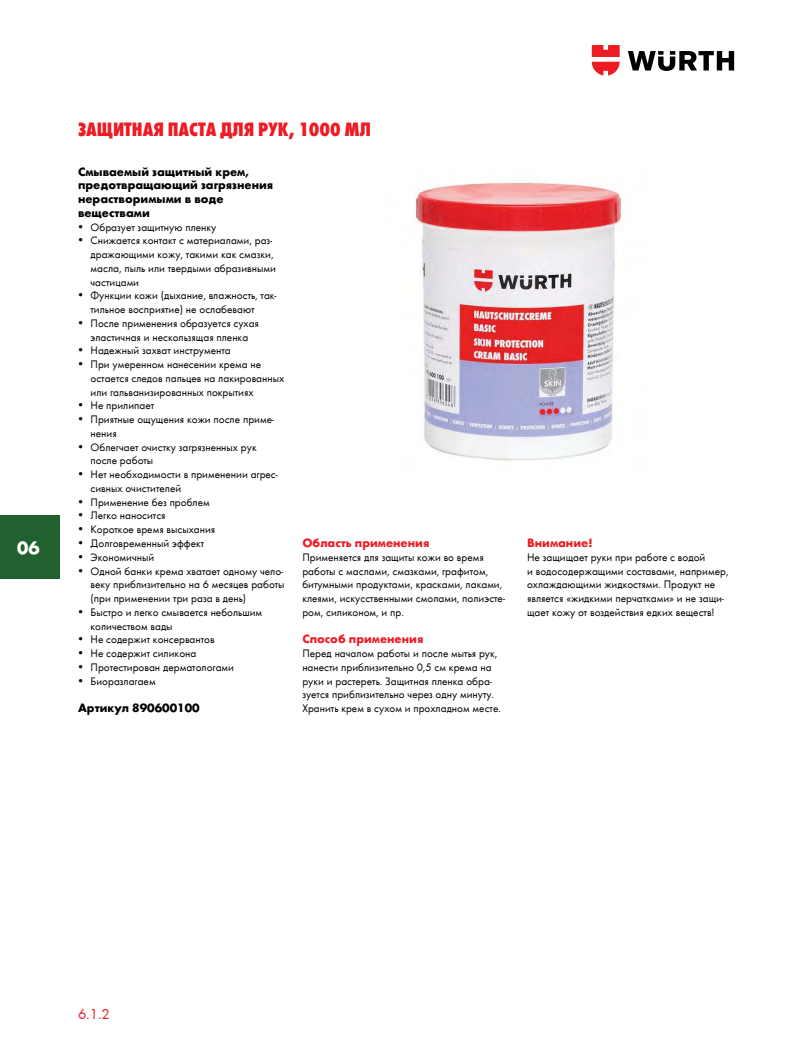
<style>
.page{position:relative;width:798px;height:1053px;background:#fff}
.page>*{position:absolute;margin:0;border:0;box-sizing:border-box;transform-origin:0 0}
.t1{font:20px "Wuerth Extra Bold Cond Caps";color:#ed1c24}
.t2{font:700 18.75px "Wuerth";color:#fff}
.t3{font:15px "Wuerth";color:#ed1c24}
.t4{font:700 12.5px/13.8px "Wuerth";color:#000}
.t5{font:700 12.5px "Wuerth";color:#ed1c24}
.t6{font:11.25px/13.8px "Wuerth";color:#000}
</style>
<div class="page">
<svg style="left:627px;top:51px;width:106px;height:20px"></svg>
<svg style="left:591px;top:45px;width:28px;height:30px"></svg>
<div style="left:0;top:515px;width:59px;height:63px;background:#20612f"></div>
<img style="left:415px;top:182px;width:207px;height:279px">
<h2 class="t2" style="left:17px;top:536px;width:24px">06</h2>
<h1 class="t1" style="left:78px;top:116px;width:294px">Защитная паста для рук, 1000 мл</h1>
<p class="t4" style="left:78px;top:163px;width:197px">Смываемый защитный крем, предотвращающий загрязнения нерастворимыми в воде веществами</p>
<p class="t6" style="left:78px;top:219px;width:140px">• Образует защитную пленку</p>
<p class="t6" style="left:90px;top:233px;width:187px;text-indent:-12px">• Снижается контакт с материалами, раз&shy;дражающими кожу, такими как смазки, масла, пыль или твердыми абразивными частицами</p>
<p class="t6" style="left:90px;top:288px;width:187px;text-indent:-12px">• Функции кожи (дыхание, влажность, так&shy;тильное восприятие) не ослабевают</p>
<p class="t6" style="left:78px;top:316px;width:182px;text-align:center">• После применения образуется сухая эластичная и нескользящая пленка</p>
<p class="t6" style="left:78px;top:343px;width:154px">• Надежный захват инструмента</p>
<p class="t6" style="left:90px;top:357px;width:195px;text-indent:-12px">• При умеренном нанесении крема не остается следов пальцев на лакированных или гальванизированных покрытиях</p>
<p class="t6" style="left:78px;top:398px;width:78px">• Не прилипает</p>
<p class="t6" style="left:90px;top:412px;width:185px;text-indent:-12px">• Приятные ощущения кожи после приме&shy;нения</p>
<p class="t6" style="left:90px;top:439px;width:168px;text-indent:-12px">• Облегчает очистку загрязнeнных рук после работы</p>
<p class="t6" style="left:90px;top:467px;width:189px;text-indent:-12px">• Нет необходимости в применении агрес&shy;сивных очистителей</p>
<p class="t6" style="left:78px;top:494px;width:133px">• Применение без проблем</p>
<p class="t6" style="left:78px;top:508px;width:89px">• Легко наносится</p>
<p class="t6" style="left:78px;top:522px;width:139px">• Короткое время высыхания</p>
<p class="t6" style="left:78px;top:535px;width:128px">• Долговременный эффект</p>
<p class="t6" style="left:78px;top:549px;width:78px">• Экономичный</p>
<p class="t6" style="left:90px;top:563px;width:195px;text-indent:-12px">• Одной банки крема хватает одному чело&shy;веку приблизительно на 6 месяцев работы (при применении три раза в день)</p>
<p class="t6" style="left:90px;top:604px;width:173px;text-indent:-12px">• Быстро и легко смывается небольшим количеством вады</p>
<p class="t6" style="left:78px;top:632px;width:138px">• Не содержит консервантов</p>
<p class="t6" style="left:78px;top:645px;width:120px">• Не содержит силикона</p>
<p class="t6" style="left:78px;top:659px;width:157px">• Протестирован дерматологами</p>
<p class="t6" style="left:78px;top:673px;width:79px">• Биоразлагаем</p>
<p class="t4" style="left:78px;top:700px;width:123px">Артикул 890600100</p>
<p class="t5" style="left:302px;top:533px;width:128px">Область применения</p>
<p class="t6" style="left:302px;top:549px;width:204px">Применяется для защиты кожи во время работы с маслами, смазками, графитом, битумными продуктами, красками, лаками, клеями, искусственными смолами, полиэсте&shy;ром, силиконом, и пр.</p>
<p class="t5" style="left:302px;top:630px;width:122px">Способ применения</p>
<p class="t6" style="left:302px;top:646px;width:200px">Перед началом работы и после мытья рук, нанести приблизительно 0,5 см крема на руки и растереть. Защитная пленка обра&shy;зуется приблизительно через одну минуту.<br>Хранить крем в сухом и прохладном месте.</p>
<p class="t5" style="left:527px;top:533px;width:67px">Внимание!</p>
<p class="t6" style="left:527px;top:549px;width:203px">Не защищает руки при работе с водой<br>и водосодержащими составами, например, охлаждающими жидкостями. Продукт не является «жидкими перчатками» и не защи&shy;щает кожу от воздействия едких веществ!</p>
<h3 class="t3" style="left:78px;top:1005px;width:33px">6.1.2</h3>
</div>
